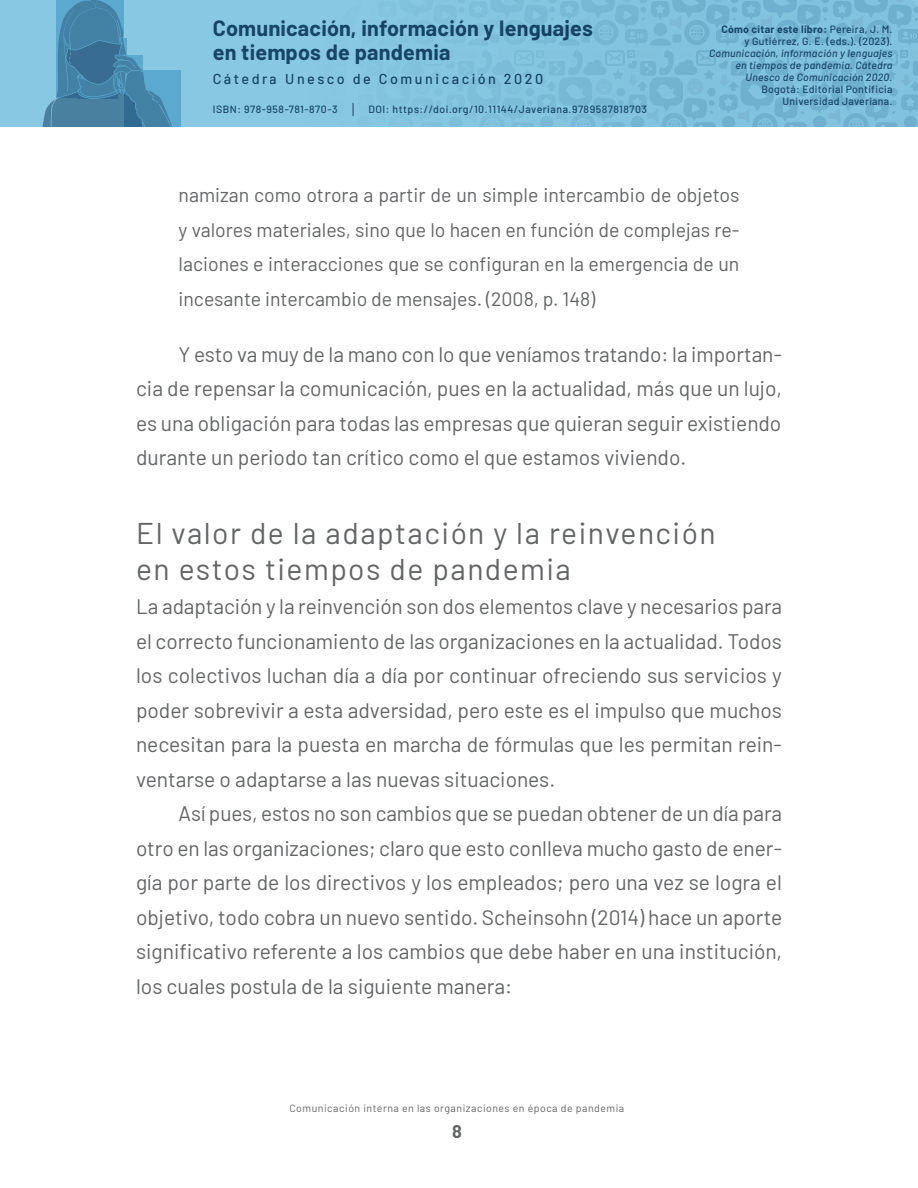
<style>
.page{position:relative;width:918px;height:1188px;background:#fff}
.page>*{position:absolute;margin:0;border:0;box-sizing:border-box;transform-origin:0 0}
.T2{font:30px/36px "Barlow";letter-spacing:.05em;color:#636466}
.t1{font:700 21.6px/23.4px "Barlow";letter-spacing:.01em;color:#164568}
.TEXTO{font:21px/34.5px "Barlow";color:#636466;text-align:justify}
.Primer{font:21px/34.5px "Barlow";color:#636466;text-align:justify}
.Cita{font:19.5px/34.5px "Barlow";color:#636466;text-align:justify}
.t2{font:700 18px "Barlow";color:#636466}
.t3{font:500 14.4px "Barlow";letter-spacing:.175em;color:#164568}
.t4{font:italic 500 10.5px/12px "Barlow";letter-spacing:.025em;color:#164568;text-align:right}
.t5{font:500 10.5px "Barlow";letter-spacing:.05em;color:#164568}
.t6{font:500 10.5px/12px "Barlow";letter-spacing:.025em;color:#164568;text-align:right}
.t7{font:10.5px "Barlow";letter-spacing:.05em;color:#636466}
.s1{font-weight:700}
.s2{font-style:normal}
</style>
<div class="page">
<div style="left:0;top:0;width:918px;height:127px;background:#88c8e2"></div>
<svg style="left:42px;top:0;width:138px;height:127px"></svg>
<svg style="left:470px;top:0;width:448px;height:127px;fill:#7fc0db"></svg>
<p class="t1" style="left:213px;top:15px;width:382px">Comunicación, información y lenguajes en tiempos de pandemia</p>
<p class="t3" style="left:213px;top:68px;width:332px">Cátedra Unesco de Comunicación 2020</p>
<p class="t5" style="left:213px;top:102px;width:126px">ISBN: 978-958-781-870-3</p>
<p class="t5" style="left:369px;top:102px;width:280px">DOI: https://doi.org/10.11144/Javeriana.9789587818703</p>
<p class="t6" style="left:722px;top:22px;width:172px"><span class="s1">Cómo citar este libro:</span> Pereira, J. M. y Gutiérrez, G. E. (eds.). (2023).</p>
<p class="t4" style="left:709px;top:46px;width:185px">Comunicación, información y lenguajes en tiempos de pandemia. Cátedra<br>Unesco de Comunicación 2020<span class="s2">.<br>Bogotá: Editorial Pontificia<br>Universidad Javeriana.</span></p>
<p class="Cita" style="left:179px;top:177px;width:562px">namizan como otrora a partir de un simple intercambio de objetos y valores materiales, sino que lo hacen en función de complejas re&shy;laciones e interacciones que se configuran en la emergencia de un incesante intercambio de mensajes. (2008, p. 148)</p>
<p class="TEXTO" style="left:136px;top:335px;width:647px;text-indent:43px">Y esto va muy de la mano con lo que veníamos tratando: la importan&shy;cia de repensar la comunicación, pues en la actualidad, más que un lujo, es una obligación para todas las empresas que quieran seguir existiendo durante un periodo tan crítico como el que estamos viviendo.</p>
<p class="T2" style="left:136px;top:512px;width:581px">El valor de la adaptación y la reinvención en estos tiempos de pandemia</p>
<p class="Primer" style="left:136px;top:588px;width:648px">La adaptación y la reinvención son dos elementos clave y necesarios para el correcto funcionamiento de las organizaciones en la actualidad. Todos los colectivos luchan día a día por continuar ofreciendo sus servicios y poder sobrevivir a esta adversidad, pero este es el impulso que muchos necesitan para la puesta en marcha de fórmulas que les permitan rein&shy;ventarse o adaptarse a las nuevas situaciones.</p>
<p class="TEXTO" style="left:136px;top:795px;width:648px;text-indent:43px">Así pues, estos no son cambios que se puedan obtener de un día para otro en las organizaciones; claro que esto conlleva mucho gasto de ener&shy;gía por parte de los directivos y los empleados; pero una vez se logra el objetivo, todo cobra un nuevo sentido. Scheinsohn (2014) hace un aporte significativo referente a los cambios que debe haber en una institución, los cuales postula de la siguiente manera:</p>
<p class="t7" style="left:289px;top:1100px;width:336px">Comunicación interna en las organizaciones en época de pandemia</p>
<p class="t2" style="left:452px;top:1119px;width:11px">8</p>
</div>
